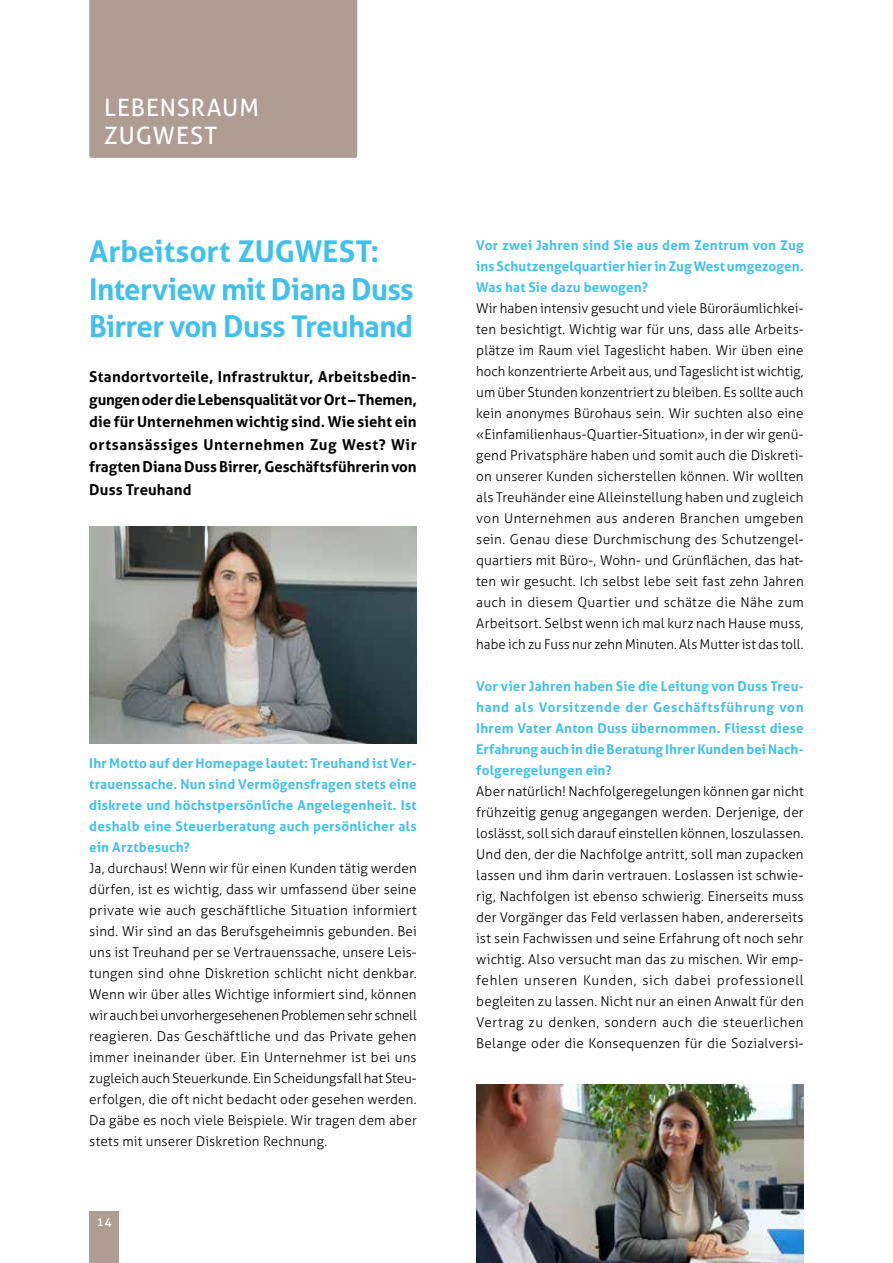
<style>
.page{position:relative;width:893px;height:1263px;background:#fff}
.page>*{position:absolute;margin:0;border:0;box-sizing:border-box;transform-origin:0 0}
.t1{font:700 30px/37.5px "Aller";letter-spacing:-.02em;color:#42c0ec}
.t2{font:24px/28.5px "Aller";letter-spacing:.04em;color:#fff}
.t3{font:700 15px/22.5px "Aller";color:#000;text-align:justify}
.t4{font:300 13.5px/21px "Aller";letter-spacing:.01em;color:#000;text-align:justify}
.t5{font:700 13.5px/21px "Aller";letter-spacing:.01em;color:#42c0ec;text-align:justify}
.t6{font:300 12px "Aller";color:#fff}
</style>
<div class="page">
<div style="left:89px;top:1211px;width:30px;height:52px;background:#af9c93"></div>
<div style="left:89px;top:0;width:268px;height:158px;background:#af9c93"></div>
<img style="left:89px;top:526px;width:327px;height:217px">
<img style="left:476px;top:1084px;width:328px;height:179px">
<h2 class="t2" style="left:104px;top:93px;width:156px">LEBENSRAUM<br>ZUGWEST</h2>
<h1 class="t1" style="left:89px;top:233px;width:326px">Arbeitsort ZUGWEST:<br>Interview mit Diana Duss<br>Birrer von Duss Treuhand</h1>
<p class="t3" style="left:89px;top:366px;width:329px">Standortvorteile, Infrastruktur, Arbeitsbedin&shy;gungen oder die Lebensqualität vor Ort – Themen, die für Unternehmen wichtig sind. Wie sieht ein ortsansässiges Unternehmen Zug West? Wir fragten Diana Duss Birrer, Geschäftsführerin von Duss Treuhand</p>
<p class="t5" style="left:89px;top:752px;width:329px">Ihr Motto auf der Homepage lautet: Treuhand ist Ver&shy;trauenssache. Nun sind Vermögensfragen stets eine diskrete und höchstpersönliche Angelegenheit. Ist deshalb eine Steuerberatung auch persönlicher als ein Arztbesuch?</p>
<p class="t4" style="left:89px;top:858px;width:329px">Ja, durchaus! Wenn wir für einen Kunden tätig werden dürfen, ist es wichtig, dass wir umfassend über seine private wie auch geschäftliche Situation informiert sind. Wir sind an das Berufsgeheimnis gebunden. Bei uns ist Treuhand per se Vertrauenssache, unsere Leis&shy;tungen sind ohne Diskretion schlicht nicht denkbar.<br>Wenn wir über alles Wichtige informiert sind, können wir auch bei unvorhergesehenen Problemen sehr schnell reagieren. Das Geschäftliche und das Private gehen immer ineinander über. Ein Unternehmer ist bei uns zugleich auch Steuerkunde. Ein Scheidungsfall hat Steu&shy;erfolgen, die oft nicht bedacht oder gesehen werden.<br>Da gäbe es noch viele Beispiele. Wir tragen dem aber stets mit unserer Diskretion Rechnung.</p>
<p class="t6" style="left:97px;top:1214px;width:17px">14</p>
<p class="t5" style="left:476px;top:235px;width:329px">Vor zwei Jahren sind Sie aus dem Zentrum von Zug ins Schutzengelquartier hier in Zug West umgezogen.<br>Was hat Sie dazu bewogen?</p>
<p class="t4" style="left:476px;top:298px;width:329px">Wir haben intensiv gesucht und viele Büroräumlichkei&shy;ten besichtigt. Wichtig war für uns, dass alle Arbeits&shy;plätze im Raum viel Tageslicht haben. Wir üben eine hoch konzentrierte Arbeit aus, und Tageslicht ist wichtig, um über Stunden konzentriert zu bleiben. Es sollte auch kein anonymes Bürohaus sein. Wir suchten also eine «Einfamilienhaus-Quartier-Situation», in der wir genü&shy;gend Privatsphäre haben und somit auch die Diskreti&shy;on unserer Kunden sicherstellen können. Wir wollten als Treuhänder eine Alleinstellung haben und zugleich von Unternehmen aus anderen Branchen umgeben sein. Genau diese Durchmischung des Schutzengel&shy;quartiers mit Büro-, Wohn- und Grünflächen, das hat&shy;ten wir gesucht. Ich selbst lebe seit fast zehn Jahren auch in diesem Quartier und schätze die Nähe zum Arbeitsort. Selbst wenn ich mal kurz nach Hause muss, habe ich zu Fuss nur zehn Minuten. Als Mutter ist das toll.</p>
<p class="t5" style="left:476px;top:676px;width:329px">Vor vier Jahren haben Sie die Leitung von Duss Treu&shy;hand als Vorsitzende der Geschäftsführung von Ihrem Vater Anton Duss übernommen. Fliesst diese Erfahrung auch in die Beratung Ihrer Kunden bei Nach&shy;folgeregelungen ein?</p>
<p class="t4" style="left:476px;top:781px;width:329px">Aber natürlich! Nachfolgeregelungen können gar nicht frühzeitig genug angegangen werden. Derjenige, der loslässt, soll sich darauf einstellen können, loszulassen.<br>Und den, der die Nachfolge antritt, soll man zupacken lassen und ihm darin vertrauen. Loslassen ist schwie&shy;rig, Nachfolgen ist ebenso schwierig. Einerseits muss der Vorgänger das Feld verlassen haben, andererseits ist sein Fachwissen und seine Erfahrung oft noch sehr wichtig. Also versucht man das zu mischen. Wir emp&shy;fehlen unseren Kunden, sich dabei professionell begleiten zu lassen. Nicht nur an einen Anwalt für den Vertrag zu denken, sondern auch die steuerlichen Belange oder die Konsequenzen für die Sozialversi-</p>
</div>
